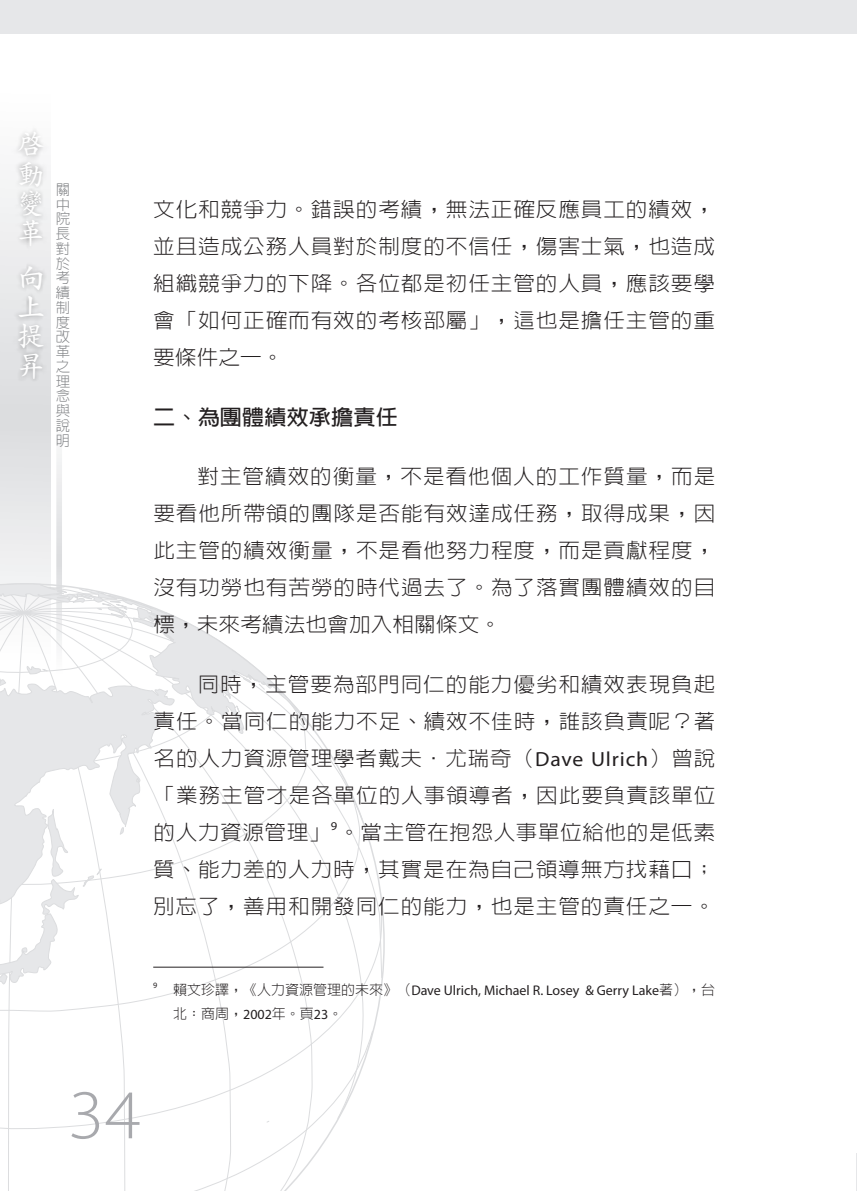
<style>
.page{position:relative;width:857px;height:1191px;background:#fff}
.page>*{position:absolute;margin:0;border:0;box-sizing:border-box;transform-origin:0 0}
.t1{font:300 70.4px "Myriad Pro";color:#a8a9ad;scale:1.05 1}
.t2{font:700 28px/29.4px "Zen Kai";color:#fff;text-align:justify}
.t3{font:700 20.8px "Lin Gothic";letter-spacing:.01em;color:#231f20;scale:1.05 1}
.t4{font:300 20.6px/37px "Lin Gothic";letter-spacing:.04em;color:#231f20;text-align:justify;scale:1.05 1}
.t5{font:300 14.4px/14.8px "Lin Gothic";color:#808285;text-align:justify}
.t6{font:14px "Myriad Pro";color:#231f20}
.t7{font:300 14px "Lin Gothic";color:#231f20}
.t8{font:12px "Myriad Pro";color:#231f20;scale:1.05 1}
.t9{font:8.2px "Myriad Pro";color:#231f20}
.s1{font-family:"Myriad Pro";font-weight:400}
.s2{font-family:"Lin Gothic";font-weight:300}
</style>
<div class="page">
<svg style="left:0;top:179px;width:11px;height:113px"></svg>
<img style="left:11px;top:129px;width:40px;height:163px">
<svg style="left:0;top:292px;width:383px;height:899px"></svg>
<div style="left:0;top:0;width:855px;height:34px;background:#e6e7e9"></div>
<hr style="left:856px;top:1153px;width:1px;height:38px;background:#e6e7e9">
<hr style="left:153px;top:966px;width:170px;height:1px;background:#231f20">
<h2 class="t2" style="left:17px;top:130px;width:29px">啟動變革</h2>
<h2 class="t2" style="left:17px;top:263px;width:28px">向上提昇</h2>
<p class="t5" style="left:56px;top:182px;width:15px">關中院長對於考績制度改革之理念與說明</p>
<p class="t4" style="left:153px;top:191px;width:536px">文化和競爭力。錯誤的考績，無法正確反應員工的績效，並且造成公務人員對於制度的不信任，傷害士氣，也造成組織競爭力的下降。各位都是初任主管的人員，應該要學會「如何正確而有效的考核部屬」，這也是擔任主管的重要條件之一。</p>
<p class="t3" style="left:153px;top:407px;width:234px">二、為團體績效承擔責任</p>
<p class="t4" style="left:153px;top:458px;width:536px;text-indent:44px">對主管績效的衡量，不是看他個人的工作質量，而是要看他所帶領的團隊是否能有效達成任務，取得成果，因此主管的績效衡量，不是看他努力程度，而是貢獻程度，沒有功勞也有苦勞的時代過去了。為了落實團體績效的目標，未來考績法也會加入相關條文。</p>
<p class="t4" style="left:153px;top:666px;width:536px;text-indent:44px">同時，主管要為部門同仁的能力優劣和績效表現負起責任。當同仁的能力不足、績效不佳時，誰該負責呢？著名的人力資源管理學者戴夫．尤瑞奇（<span class="s1">Dave Ulrich</span>）曾說「業務主管才是各單位的人事領導者，因此要負責該單位的人力資源管理」。當主管在抱怨人事單位給他的是低素</p>
<p class="t8" style="left:330px;top:818px;width:8px">9</p>
<p class="t4" style="left:153px;top:851px;width:536px">質、能力差的人力時，其實是在為自己領導無方找藉口；別忘了，善用和開發同仁的能力，也是主管的責任之一。</p>
<p class="t9" style="left:153px;top:980px;width:6px">9</p>
<p class="t6" style="left:173px;top:981px;width:543px"><span class="s2">賴文珍譯，《人力資源管理的未來》（</span>Dave Ulrich, Michael R. Losey &amp; Gerry Lake<span class="s2">著），台</span></p>
<p class="t7" style="left:173px;top:1006px;width:171px">北：商周，<span class="s1">2002</span>年。頁<span class="s1">23</span>。</p>
<h1 class="t1" style="left:68px;top:1072px;width:71px">34</h1>
</div>
